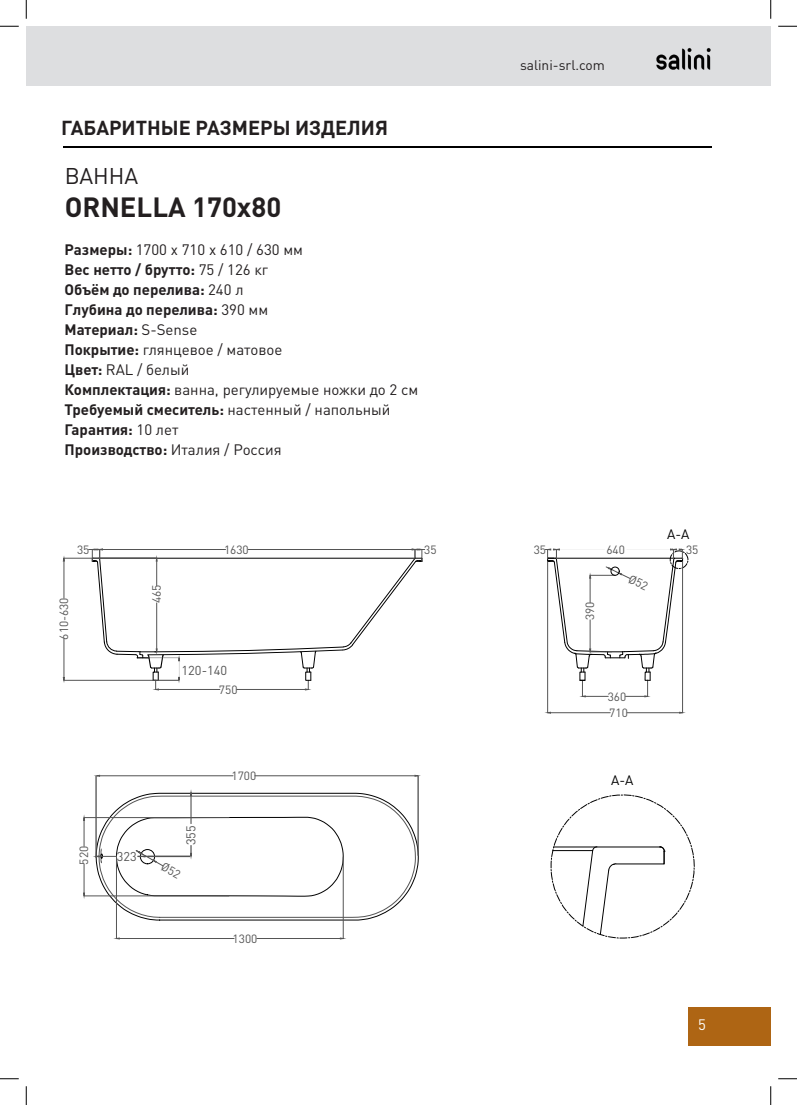
<style>
.page{position:relative;width:797px;height:1105px;background:#fff}
.page>*{position:absolute;margin:0;border:0;box-sizing:border-box;transform-origin:0 0}
.t1{font:700 27.5px "DIN Pro";color:#231f20}
.t2{font:22.5px "DIN Pro";letter-spacing:-.005em;color:#231f20}
.t3{font:700 20px "DIN Pro";color:#231f20}
.t4{font:700 15px/20.1px "DIN Pro";color:#231f20}
.t5{font:15px "DIN Pro";color:#fff}
.t6{font:13.75px "DIN Pro";color:#231f20}
.t7{font:13.5px "DIN Pro";color:#000}
.t8{font:12.88px "DIN Pro";color:#545454}
.t9{font:12.62px "DIN Pro";color:#545454}
.t10{font:11.88px "DIN Pro";color:#545454}
.s1{font-weight:400}
</style>
<div class="page">
<hr style="left:26px;top:26px;width:1px;height:60px;background:#dddee0">
<div style="left:27px;top:26px;width:743px;height:60px;background:#dddee0"></div>
<img style="left:656px;top:48px;width:55px;height:22px">
<div style="left:688px;top:1007px;width:82px;height:39px;background:#ae6514"></div>
<hr style="left:63px;top:146px;width:648px;height:2px;background:#000">
<svg style="left:0;top:25px;width:19px;height:2px"></svg>
<svg style="left:778px;top:25px;width:19px;height:2px"></svg>
<svg style="left:0;top:1078px;width:19px;height:1px"></svg>
<svg style="left:778px;top:1078px;width:19px;height:1px"></svg>
<svg style="left:25px;top:0;width:2px;height:19px"></svg>
<svg style="left:25px;top:1086px;width:2px;height:19px"></svg>
<svg style="left:770px;top:0;width:1px;height:19px"></svg>
<svg style="left:770px;top:1086px;width:1px;height:19px"></svg>
<svg style="left:110px;top:793px;width:309px;height:128px"></svg>
<hr style="left:547px;top:561px;width:1px;height:152px;background:#545454">
<hr style="left:682px;top:561px;width:1px;height:152px;background:#545454">
<hr style="left:550px;top:712px;width:60px;height:1px;background:#545454">
<hr style="left:627px;top:712px;width:52px;height:1px;background:#545454">
<hr style="left:84px;top:817px;width:145px;height:1px;background:#545454">
<hr style="left:84px;top:896px;width:145px;height:1px;background:#545454">
<svg style="left:83px;top:817px;width:2px;height:29px"></svg>
<svg style="left:83px;top:864px;width:2px;height:32px"></svg>
<hr style="left:116px;top:856px;width:1px;height:83px;background:#545454">
<hr style="left:343px;top:857px;width:1px;height:82px;background:#545454">
<hr style="left:119px;top:938px;width:115px;height:1px;background:#545454">
<hr style="left:257px;top:938px;width:83px;height:1px;background:#545454">
<svg style="left:551px;top:795px;width:144px;height:144px"></svg>
<hr style="left:96px;top:776px;width:1px;height:82px;background:#545454">
<hr style="left:418px;top:776px;width:1px;height:79px;background:#545454">
<hr style="left:100px;top:775px;width:133px;height:1px;background:#545454">
<hr style="left:255px;top:775px;width:160px;height:1px;background:#545454">
<hr style="left:64px;top:680px;width:92px;height:1px;background:#545454">
<hr style="left:64px;top:558px;width:92px;height:1px;background:#545454">
<hr style="left:64px;top:639px;width:1px;height:38px;background:#545454">
<hr style="left:64px;top:561px;width:1px;height:37px;background:#545454">
<svg style="left:89px;top:548px;width:336px;height:142px"></svg>
<hr style="left:145px;top:658px;width:34px;height:1px;background:#545454">
<svg style="left:545px;top:548px;width:143px;height:149px"></svg>
<svg style="left:95px;top:792px;width:249px;height:105px"></svg>
<p class="t3" style="left:61px;top:111px;width:328px">ГАБАРИТНЫЕ РАЗМЕРЫ ИЗДЕЛИЯ</p>
<p class="t2" style="left:65px;top:158px;width:75px">ВАННА</p>
<p class="t1" style="left:65px;top:184px;width:218px">ORNELLA 170х80</p>
<p class="t4" style="left:65px;top:237px;width:355px">Размеры: <span class="s1">1700 x 710 x 610 / 630 мм<br></span>Вес нетто / брутто: <span class="s1">75 / 126 кг<br></span>Объём до перелива: <span class="s1">240 л<br></span>Глубина до перелива: <span class="s1">390 мм<br></span>Материал: <span class="s1">S-Sense<br></span>Покрытие: <span class="s1">глянцевое / матовое<br></span>Цвет: <span class="s1">RAL / белый<br></span>Комплектация: <span class="s1">ванна, регулируемые ножки до 2 см<br></span>Требуемый смеситель: <span class="s1">настенный / напольный<br></span>Гарантия: <span class="s1">10 лет<br></span>Производство: <span class="s1">Италия / Россия</span></p>
<p class="t10" style="left:77px;top:540px;width:14px">35</p>
<p class="t10" style="left:224px;top:540px;width:26px">1630</p>
<p class="t10" style="left:424px;top:540px;width:14px">35</p>
<p class="t10" style="left:54px;top:640px;width:44px;rotate:-90deg">610-630</p>
<p class="t10" style="left:147px;top:603px;width:20px;rotate:-90deg">465</p>
<p class="t8" style="left:181px;top:660px;width:47px">120-140</p>
<p class="t10" style="left:219px;top:685px;width:20px">750</p>
<p class="t10" style="left:75px;top:864px;width:20px;rotate:-90deg">520</p>
<p class="t9" style="left:117px;top:852px;width:21px">323</p>
<p class="t9" style="left:181px;top:845px;width:21px;rotate:-90deg">355</p>
<p class="t10" style="left:231px;top:766px;width:26px">1700</p>
<p class="t10" style="left:233px;top:929px;width:26px">1300</p>
<p class="t6" style="left:520px;top:54px;width:86px">salini-srl.com</p>
<p class="t7" style="left:667px;top:530px;width:24px">А-А</p>
<p class="t10" style="left:534px;top:540px;width:14px">35</p>
<p class="t10" style="left:606px;top:540px;width:20px">640</p>
<p class="t10" style="left:686px;top:540px;width:14px">35</p>
<p class="t10" style="left:586px;top:620px;width:20px;rotate:-90deg">390</p>
<p class="t10" style="left:607px;top:687px;width:20px">360</p>
<p class="t10" style="left:609px;top:703px;width:20px">710</p>
<p class="t7" style="left:611px;top:775px;width:24px">А-А</p>
<p class="t5" style="left:698px;top:1013px;width:9px">5</p>
</div>
